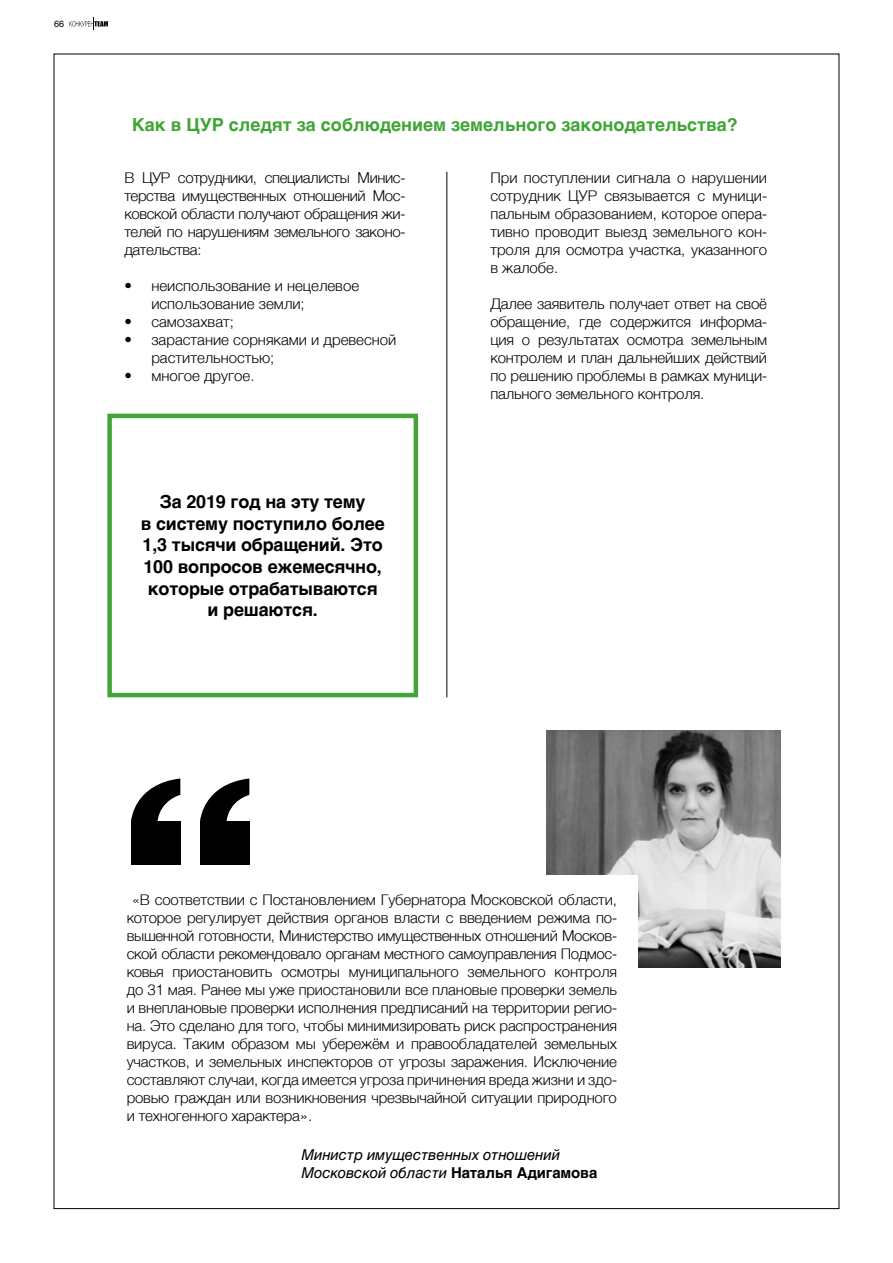
<style>
.page{position:relative;width:893px;height:1263px;background:#fff}
.page>*{position:absolute;margin:0;border:0;box-sizing:border-box;transform-origin:0 0}
.t1{font:700 18px/21.6px "Helvetica";letter-spacing:-.01em;color:#000;text-align:center}
.t2{font:700 18px "Helvetica";color:#3fa535}
.t3{font:300 15px/18px "Helvetica";color:#000;text-align:justify}
.t4{font:italic 15px/18px "Helvetica";letter-spacing:-.01em;color:#000}
.t5{font:9px "Helvetica";color:#000}
.s1{font-weight:700;font-style:normal}
</style>
<div class="page">
<svg style="left:69px;top:18px;width:39px;height:12px"></svg>
<hr style="left:446px;top:172px;width:1px;height:525px;background:#000">
<img style="left:547px;top:730px;width:233px;height:237px">
<div style="left:200px;top:821px;width:49px;height:44px;background:#000"></div>
<svg style="left:200px;top:778px;width:49px;height:43px"></svg>
<div style="left:131px;top:821px;width:49px;height:44px;background:#000"></div>
<svg style="left:131px;top:778px;width:49px;height:43px"></svg>
<div style="left:106px;top:875px;width:532px;height:283px;background:#fff"></div>
<div style="left:107px;top:414px;width:311px;height:283px;border:4px solid #43a537"></div>
<p class="t5" style="left:54px;top:17px;width:12px">66</p>
<p class="t2" style="left:132px;top:111px;width:608px">Как в ЦУР следят за соблюдением земельного законодательства?</p>
<p class="t3" style="left:124px;top:167px;width:282px">В ЦУР сотрудники, специалисты Минис&shy;терства имущественных отношений Мос&shy;ковской области получают обращения жи&shy;телей по нарушениям земельного законо&shy;дательства:</p>
<p class="t3" style="left:151px;top:275px;width:209px;text-indent:-27px">• неиспользование и нецелевое использование земли;</p>
<p class="t3" style="left:124px;top:311px;width:111px">• самозахват;</p>
<p class="t3" style="left:151px;top:329px;width:246px;text-indent:-27px">• зарастание сорняками и древесной растительностью;</p>
<p class="t3" style="left:124px;top:365px;width:132px">• многое другое.</p>
<p class="t1" style="left:141px;top:491px;width:245px">За 2019 год на эту тему<br>в систему поступило более<br>1,3 тысячи обращений. Это<br>100 вопросов ежемесячно, которые отрабатываются и решаются.</p>
<p class="t3" style="left:490px;top:167px;width:278px">При поступлении сигнала о нарушении сотрудник ЦУР связывается с муници&shy;пальным образованием, которое опера&shy;тивно проводит выезд земельного кон&shy;троля для осмотра участка, указанного в жалобе.</p>
<p class="t3" style="left:490px;top:293px;width:278px">Далее заявитель получает ответ на своё обращение, где содержится информа&shy;ция о результатах осмотра земельным контролем и план дальнейших действий по решению проблемы в рамках муници&shy;пального земельного контроля.</p>
<p class="t3" style="left:127px;top:889px;width:492px;text-indent:5px">«В соответствии с Постановлением Губернатора Московской области, которое регулирует действия органов власти с введением режима по&shy;вышенной готовности, Министерство имущественных отношений Москов&shy;ской области рекомендовало органам местного самоуправления Подмос&shy;ковья приостановить осмотры муниципального земельного контроля до 31 мая. Ранее мы уже приостановили все плановые проверки земель и внеплановые проверки исполнения предписаний на территории регио&shy;на. Это сделано для того, чтобы минимизировать риск распространения вируса. Таким образом мы убережём и правообладателей земельных участков, и земельных инспекторов от угрозы заражения. Исключение составляют случаи, когда имеется угроза причинения вреда жизни и здо&shy;ровью граждан или возникновения чрезвычайной ситуации природного и техногенного характера».</p>
<p class="t4" style="left:301px;top:1146px;width:298px">Министр имущественных отношений<br>Московской области <span class="s1">Наталья Адигамова</span></p>
</div>
